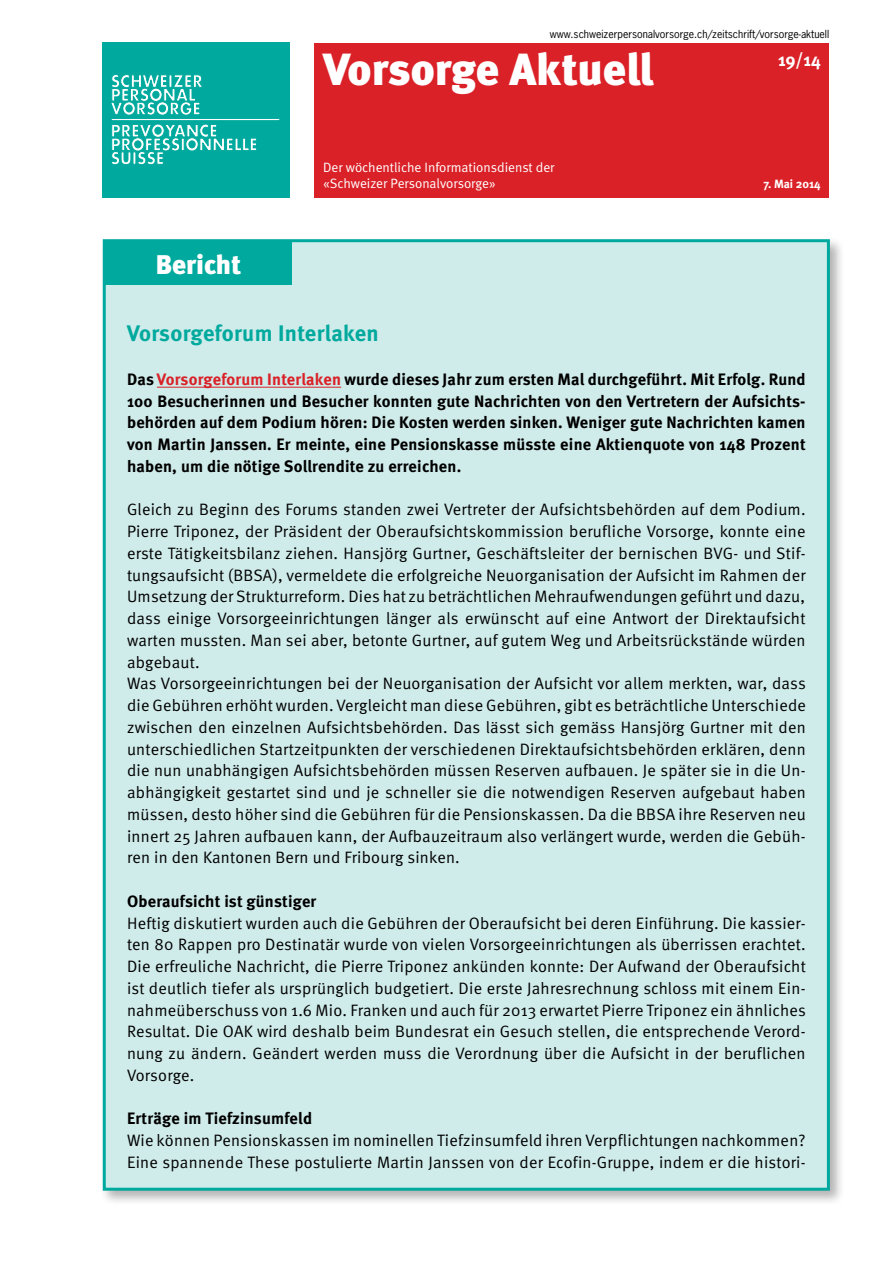
<style>
.page{position:relative;width:893px;height:1263px;background:#fff}
.page>*{position:absolute;margin:0;border:0;box-sizing:border-box;transform-origin:0 0}
.t1{font:900 45px "Meta";color:#fff}
.t2{font:900 27px "Meta";letter-spacing:-.005em;color:#fff}
.t3{font:700 22.5px "Meta";letter-spacing:.015em;color:#00a99d}
.t4{font:700 18px "Meta";color:#fff}
.t5{font:16.5px/21.8px "Meta Normal";letter-spacing:.015em;color:#000}
.t6{font:700 16.5px/21.8px "Meta";letter-spacing:.015em;color:#000;text-align:justify}
.t7{font:13.5px/16.2px "Meta Normal";color:#fff}
.t8{font:700 12px "Meta";color:#fff}
.t9{font:10.5px "News Gothic LT";color:#000}
.s1{color:#da2128}
</style>
<div class="page">
<div style="left:315px;top:43px;width:514px;height:155px;background:#da2128"></div>
<div style="left:102px;top:43px;width:187px;height:155px;background:#00a99d"></div>
<svg style="left:111px;top:74px;width:91px;height:41px"></svg>
<svg style="left:111px;top:124px;width:146px;height:41px"></svg>
<hr style="left:112px;top:119px;width:167px;height:1px;background:#fff">
<div style="left:100px;top:237px;width:745px;height:969px;background:#000;opacity:.3"></div>
<div style="left:104px;top:241px;width:724px;height:948px;background:#cfebea"></div>
<hr style="left:157px;top:387px;width:184px;height:1px;background:#da2128">
<div style="left:105px;top:242px;width:187px;height:43px;background:#00a99d"></div>
<p class="t9" style="left:550px;top:27px;width:281px">www.schweizerpersonalvorsorge.ch/zeitschrift/vorsorge-aktuell</p>
<h1 class="t1" style="left:323px;top:44px;width:332px">Vorsorge Aktuell</h1>
<p class="t4" style="left:778px;top:49px;width:44px">19/14</p>
<h2 class="t2" style="left:156px;top:249px;width:87px">Bericht</h2>
<p class="t7" style="left:323px;top:159px;width:233px">Der wöchentliche Informationsdienst der «Schweizer Personalvorsorge»</p>
<p class="t8" style="left:763px;top:177px;width:59px">7. Mai 2014</p>
<h3 class="t3" style="left:127px;top:320px;width:253px">Vorsorgeforum Interlaken</h3>
<p class="t6" style="left:127px;top:368px;width:680px">Das <span class="s1">Vorsorgeforum Interlaken</span> wurde dieses Jahr zum ersten Mal durchgeführt. Mit Erfolg. Rund 100 Besucherinnen und Besucher konnten gute Nachrichten von den Vertretern der Aufsichts&shy;behörden auf dem Podium hören: Die Kosten werden sinken. Weniger gute Nachrichten kamen von Martin Janssen. Er meinte, eine Pensionskasse müsste eine Aktienquote von 148 Prozent haben, um die nötige Sollrendite zu erreichen.</p>
<p class="t5" style="left:127px;top:498px;width:680px">Gleich zu Beginn des Forums standen zwei Vertreter der Aufsichtsbehörden auf dem Podium.<br>Pierre Triponez, der Präsident der Oberaufsichtskommission berufliche Vorsorge, konnte eine erste Tätigkeitsbilanz ziehen. Hansjörg Gurtner, Geschäftsleiter der bernischen BVG- und Stif&shy;tungsaufsicht (BBSA), vermeldete die erfolgreiche Neuorganisation der Aufsicht im Rahmen der Umsetzung der Strukturreform. Dies hat zu beträchtlichen Mehraufwendungen geführt und dazu, dass einige Vorsorgeeinrichtungen länger als erwünscht auf eine Antwort der Direktaufsicht warten mussten. Man sei aber, betonte Gurtner, auf gutem Weg und Arbeitsrückstände würden abgebaut.<br>Was Vorsorgeeinrichtungen bei der Neuorganisation der Aufsicht vor allem merkten, war, dass die Gebühren erhöht wurden. Vergleicht man diese Gebühren, gibt es beträchtliche Unterschiede zwischen den einzelnen Aufsichtsbehörden. Das lässt sich gemäss Hansjörg Gurtner mit den unterschiedlichen Startzeitpunkten der verschiedenen Direktaufsichtsbehörden erklären, denn die nun unabhängigen Aufsichtsbehörden müssen Reserven aufbauen. Je später sie in die Un&shy;abhängigkeit gestartet sind und je schneller sie die notwendigen Reserven aufgebaut haben müssen, desto höher sind die Gebühren für die Pensionskassen. Da die BBSA ihre Reserven neu innert 25 Jahren aufbauen kann, der Aufbauzeitraum also verlängert wurde, werden die Gebüh&shy;ren in den Kantonen Bern und Fribourg sinken.</p>
<p class="t6" style="left:127px;top:890px;width:191px">Oberaufsicht ist günstiger</p>
<p class="t5" style="left:127px;top:912px;width:680px;text-align:justify">Heftig diskutiert wurden auch die Gebühren der Oberaufsicht bei deren Einführung. Die kassier&shy;ten 80 Rappen pro Destinatär wurde von vielen Vorsorgeeinrichtungen als überrissen erachtet.<br>Die erfreuliche Nachricht, die Pierre Triponez ankünden konnte: Der Aufwand der Oberaufsicht ist deutlich tiefer als ursprünglich budgetiert. Die erste Jahresrechnung schloss mit einem Ein&shy;nahmeüberschuss von 1.6 Mio. Franken und auch für 2013 erwartet Pierre Triponez ein ähnliches Resultat. Die OAK wird deshalb beim Bundesrat ein Gesuch stellen, die entsprechende Verord&shy;nung zu ändern. Geändert werden muss die Verordnung über die Aufsicht in der beruflichen Vorsorge.</p>
<p class="t6" style="left:127px;top:1108px;width:187px">Erträge im Tiefzinsumfeld</p>
<p class="t5" style="left:127px;top:1129px;width:680px">Wie können Pensionskassen im nominellen Tiefzinsumfeld ihren Verpflichtungen nachkommen?<br>Eine spannende These postulierte Martin Janssen von der Ecofin-Gruppe, indem er die histori-</p>
</div>
